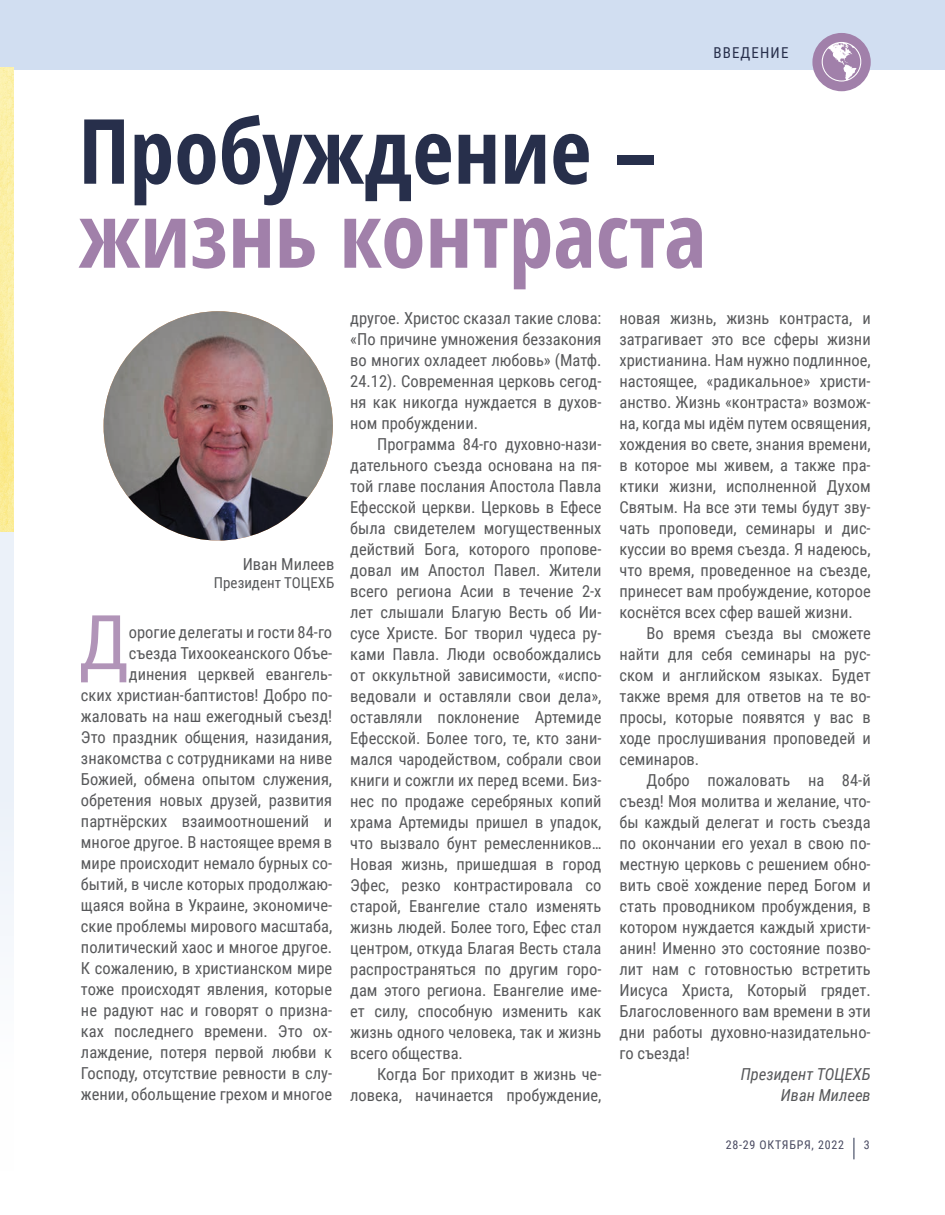
<style>
.page{position:relative;width:945px;height:1215px;background:#fff}
.page>*{position:absolute;margin:0;border:0;box-sizing:border-box;transform-origin:0 0}
.Contact_Head{font:700 90px "Open Sans Condensed";color:#a180aa}
.Contact_Head-2{font:700 90px "Open Sans Condensed";color:#272f4b}
.DROP-CAP{font:75.6px "Roboto Condensed";color:#b194b8}
.TEXT{font:16.5px/21px "Roboto Condensed";color:#57585a;text-align:justify}
.DROP-CAP-2{font:16.5px/21px "Roboto Condensed";color:#57585a;text-align:right}
.TEXT-2{font:italic 16.5px "Roboto Condensed";color:#57585a}
.DEP_CONTACT{font:16.5px "Roboto Condensed";color:#57585a}
.DEP_CONTACT-2{font:15px "Roboto Condensed";color:#57585a}
.Contact_Head-3{font:15px "Roboto Condensed";letter-spacing:.075em;color:#272f4b}
.t1{font:12px "Roboto Condensed";letter-spacing:.06em;color:#494a61}
</style>
<div class="page">
<div style="left:0;top:0;width:945px;height:70px;background:#d1def1"></div>
<div style="left:0;top:531px;width:14px;height:405px;background:#ebf1f9"></div>
<div style="left:812px;top:33px;width:59px;height:58px;background:#a180aa;border-radius:50%"></div>
<svg style="left:822px;top:42px;width:39px;height:40px"></svg>
<img style="left:0;top:68px;width:14px;height:463px">
<img style="left:104px;top:311px;width:229px;height:230px;border-radius:115px">
<svg style="left:854px;top:1138px;width:1px;height:21px"></svg>
<p class="Contact_Head-3" style="left:713px;top:42px;width:77px">ВВЕДЕНИЕ</p>
<p class="Contact_Head-2" style="left:79px;top:88px;width:579px">Пробуждение –</p>
<p class="Contact_Head" style="left:79px;top:172px;width:629px">жизнь контраста</p>
<p class="TEXT" style="left:620px;top:307px;width:253px">новая жизнь, жизнь контраста, и затрагивает это все сферы жизни христианина. Нам нужно подлинное, настоящее, «радикальное» христи&shy;анство. Жизнь «контраста» возмож&shy;на, когда мы идём путем освящения, хождения во свете, знания времени, в которое мы живем, а также пра&shy;ктики жизни, исполненной Духом Святым. На все эти темы будут зву&shy;чать проповеди, семинары и дис&shy;куссии во время съезда. Я надеюсь, что время, проведенное на съезде, принесет вам пробуждение, которое коснётся всех сфер вашей жизни.</p>
<p class="TEXT" style="left:620px;top:622px;width:253px;text-indent:27px">Во время съезда вы сможете найти для себя семинары на рус&shy;ском и английском языках. Будет также время для ответов на те во&shy;просы, которые появятся у вас в ходе прослушивания проповедей и семинаров.</p>
<p class="TEXT" style="left:620px;top:769px;width:253px;text-indent:27px">Добро пожаловать на 84-й съезд! Моя молитва и желание, что&shy;бы каждый делегат и гость съезда по окончании его уехал в свою по&shy;местную церковь с решением обно&shy;вить своё хождение перед Богом и стать проводником пробуждения, в котором нуждается каждый христи&shy;анин! Именно это состояние позво&shy;лит нам с готовностью встретить Иисуса Христа, Который грядет.<br>Благословенного вам времени в эти дни работы духовно-назидательно&shy;го съезда!</p>
<p class="TEXT-2" style="left:741px;top:1062px;width:131px">Президент ТОЦЕХБ</p>
<p class="TEXT-2" style="left:781px;top:1083px;width:91px">Иван Милеев</p>
<p class="t1" style="left:726px;top:1137px;width:120px">28-29 ОКТЯБРЯ, 2022</p>
<p class="t1" style="left:864px;top:1137px;width:7px">3</p>
<p class="DROP-CAP-2" style="left:350px;top:307px;width:253px;text-align:justify">другое. Христос сказал такие слова: «По причине умножения беззакония во многих охладеет любовь» (Матф.<br>24.12). Современная церковь сегод&shy;ня как никогда нуждается в духов&shy;ном пробуждении.</p>
<p class="TEXT" style="left:350px;top:433px;width:253px;text-indent:27px">Программа 84-го духовно-нази&shy;дательного съезда основана на пя&shy;той главе послания Апостола Павла Ефесской церкви. Церковь в Ефесе была свидетелем могущественных действий Бога, которого пропове&shy;довал им Апостол Павел. Жители всего региона Асии в течение 2-х лет слышали Благую Весть об Ии&shy;сусе Христе. Бог творил чудеса ру&shy;ками Павла. Люди освобождались от оккультной зависимости, «испо&shy;ведовали и оставляли свои дела», оставляли поклонение Артемиде Ефесской. Более того, те, кто зани&shy;мался чародейством, собрали свои книги и сожгли их перед всеми. Биз&shy;нес по продаже серебряных копий храма Артемиды пришел в упадок, что вызвало бунт ремесленников… Новая жизнь, пришедшая в город Эфес, резко контрастировала со старой, Евангелие стало изменять жизнь людей. Более того, Ефес стал центром, откуда Благая Весть стала распространяться по другим горо&shy;дам этого региона. Евангелие име&shy;ет силу, способную изменить как жизнь одного человека, так и жизнь всего общества.</p>
<p class="TEXT" style="left:350px;top:1063px;width:253px;text-align:right">Когда Бог приходит в жизнь че&shy;ловека, начинается пробуждение,</p>
<p class="DEP_CONTACT" style="left:243px;top:552px;width:93px">Иван Милеев</p>
<p class="DEP_CONTACT-2" style="left:214px;top:572px;width:122px">Президент ТОЦЕХБ</p>
<p class="DROP-CAP" style="left:79px;top:589px;width:51px">Д</p>
<p class="DROP-CAP-2" style="left:81px;top:621px;width:253px">орогие делегаты и гости 84-го съезда Тихоокеанского Объе&shy;динения церквей евангель-<br>ских христиан-баптистов! Добро по&shy;жаловать на наш ежегодный съезд!<br>Это праздник общения, назидания, знакомства с сотрудниками на ниве Божией, обмена опытом служения, обретения новых друзей, развития партнёрских взаимоотношений и многое другое. В настоящее время в мире происходит немало бурных со&shy;бытий, в числе которых продолжаю&shy;щаяся война в Украине, экономиче&shy;ские проблемы мирового масштаба, политический хаос и многое другое.<br>К сожалению, в христианском мире тоже происходят явления, которые не радуют нас и говорят о призна&shy;ках последнего времени. Это ох&shy;лаждение, потеря первой любви к Господу, отсутствие ревности в слу&shy;жении, обольщение грехом и многое</p>
</div>
